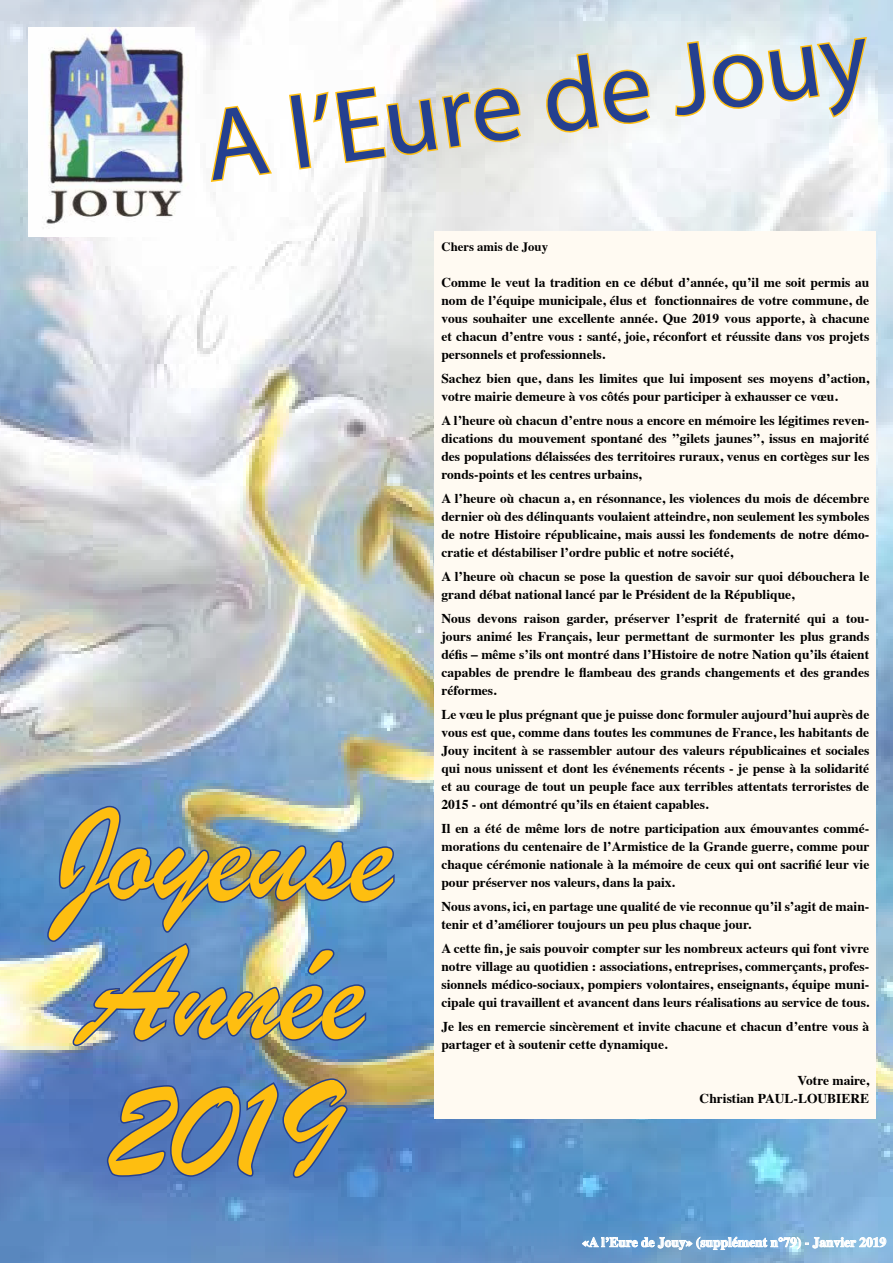
<style>
.page{position:relative;width:893px;height:1263px;background:#fff}
.page>*{position:absolute;margin:0;border:0;box-sizing:border-box;transform-origin:0 0}
.t1{font:144px/138px "Brush Script";color:#febe10}
.t2{font:102px "Myriad Pro";color:#25408f}
.t3{font:700 13.5px/18px "Times";color:#000;text-align:justify}
.t4{font:700 13.5px "Times";color:#fff}
.t5{font:700 12.75px "Times";color:#000}
</style>
<div class="page">
<img style="left:0;top:0;width:893px;height:1263px">
<img style="left:28px;top:28px;width:167px;height:208px">
<svg style="left:209px;top:104px;width:65px;height:80px"></svg>
<svg style="left:287px;top:85px;width:236px;height:86px"></svg>
<svg style="left:546px;top:51px;width:106px;height:81px;background:#ebe0b9"></svg>
<svg style="left:674px;top:39px;width:32px;height:78px"></svg>
<svg style="left:712px;top:35px;width:157px;height:84px"></svg>
<svg style="left:582px;top:1236px;width:305px;height:14px"></svg>
<div style="left:435px;top:231px;width:441px;height:887px;background:#fffaf2"></div>
<img style="left:46px;top:804px;width:350px;height:243px">
<svg style="left:105px;top:1076px;width:244px;height:103px;background:#4c70b0"></svg>
<h2 class="t2" style="left:197px;top:84px;width:670px;rotate:-8deg">A l’Eure de Jouy</h2>
<h1 class="t1" style="left:54px;top:785px;width:339px">Joyeuse<br>Année<br>2019</h1>
<p class="t5" style="left:441px;top:234px;width:108px">Chers amis de Jouy</p>
<p class="t3" style="left:441px;top:272px;width:429px">Comme le veut la tradition en ce début d’année, qu’il me soit permis au nom de l’équipe municipale, élus et fonctionnaires de votre commune, de vous souhaiter une excellente année. Que 2019 vous apporte, à chacune et chacun d’entre vous : santé, joie, réconfort et réussite dans vos projets personnels et professionnels.</p>
<p class="t3" style="left:441px;top:368px;width:429px">Sachez bien que, dans les limites que lui imposent ses moyens d’action, votre mairie demeure à vos côtés pour participer à exhausser ce vœu.</p>
<p class="t3" style="left:441px;top:410px;width:429px">A l’heure où chacun d’entre nous a encore en mémoire les légitimes reven&shy;dications du mouvement spontané des ’’gilets jaunes’’, issus en majorité des populations délaissées des territoires ruraux, venus en cortèges sur les ronds-points et les centres urbains,</p>
<p class="t3" style="left:441px;top:488px;width:429px">A l’heure où chacun a, en résonnance, les violences du mois de décembre dernier où des délinquants voulaient atteindre, non seulement les symboles de notre Histoire républicaine, mais aussi les fondements de notre démo&shy;cratie et déstabiliser l’ordre public et notre société,</p>
<p class="t3" style="left:441px;top:566px;width:429px">A l’heure où chacun se pose la question de savoir sur quoi débouchera le grand débat national lancé par le Président de la République,</p>
<p class="t3" style="left:441px;top:608px;width:429px">Nous devons raison garder, préserver l’esprit de fraternité qui a tou&shy;jours animé les Français, leur permettant de surmonter les plus grands défis – même s’ils ont montré dans l’Histoire de notre Nation qu’ils étaient capables de prendre le flambeau des grands changements et des grandes réformes.</p>
<p class="t3" style="left:441px;top:704px;width:429px">Le vœu le plus prégnant que je puisse donc formuler aujourd’hui auprès de vous est que, comme dans toutes les communes de France, les habitants de Jouy incitent à se rassembler autour des valeurs républicaines et sociales qui nous unissent et dont les événements récents - je pense à la solidarité et au courage de tout un peuple face aux terribles attentats terroristes de 2015 - ont démontré qu’ils en étaient capables.</p>
<p class="t3" style="left:441px;top:818px;width:430px">Il en a été de même lors de notre participation aux émouvantes commé&shy;morations du centenaire de l’Armistice de la Grande guerre, comme pour chaque cérémonie nationale à la mémoire de ceux qui ont sacrifié leur vie pour préserver nos valeurs, dans la paix.</p>
<p class="t3" style="left:441px;top:896px;width:429px">Nous avons, ici, en partage une qualité de vie reconnue qu’il s’agit de main&shy;tenir et d’améliorer toujours un peu plus chaque jour.</p>
<p class="t3" style="left:441px;top:938px;width:429px">A cette fin, je sais pouvoir compter sur les nombreux acteurs qui font vivre notre village au quotidien : associations, entreprises, commerçants, profes&shy;sionnels médico-sociaux, pompiers volontaires, enseignants, équipe muni&shy;cipale qui travaillent et avancent dans leurs réalisations au service de tous.</p>
<p class="t3" style="left:441px;top:1016px;width:429px">Je les en remercie sincèrement et invite chacune et chacun d’entre vous à partager et à soutenir cette dynamique.</p>
<p class="t3" style="left:700px;top:1070px;width:171px;text-align:right">Votre maire,<br>Christian PAUL-LOUBIERE</p>
<p class="t4" style="left:582px;top:1229px;width:306px">«A l’Eure de Jouy» (supplément n°79) - Janvier 2019</p>
</div>
